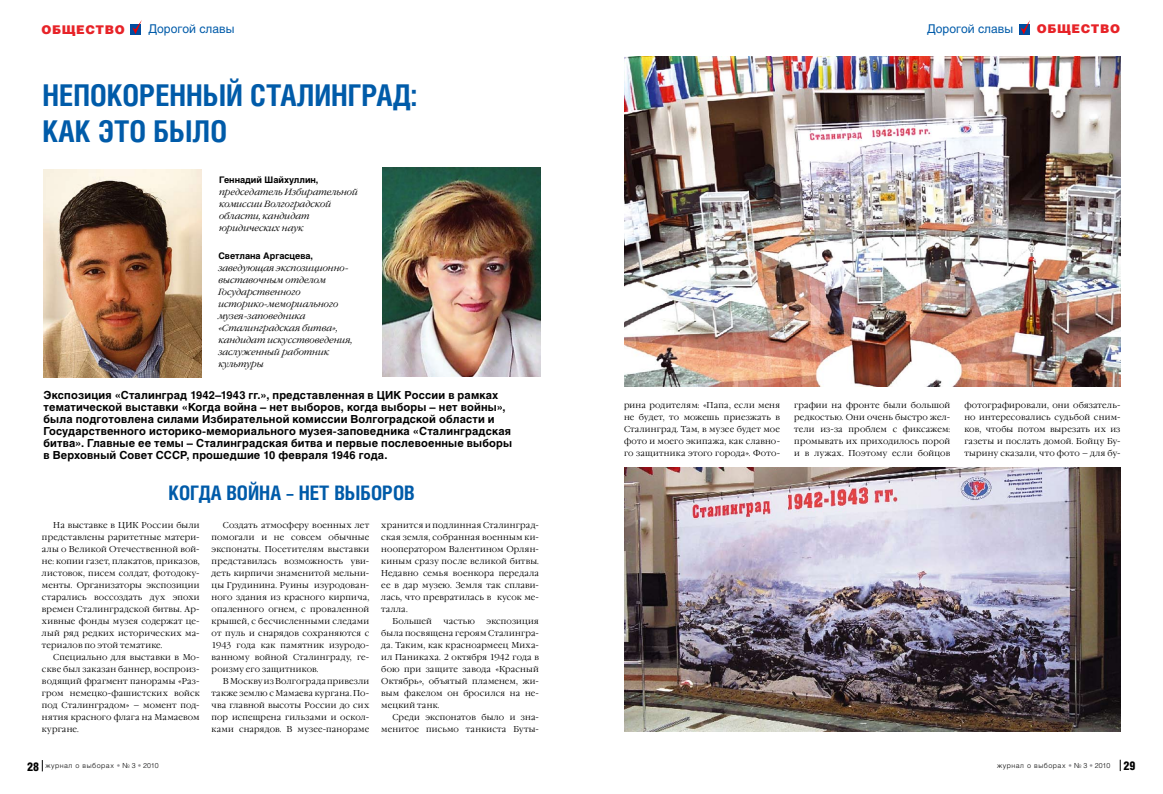
<style>
.page{position:relative;width:1163px;height:794px;background:#fff}
.page>*{position:absolute;margin:0;border:0;box-sizing:border-box;transform-origin:0 0}
.t1{font:700 30px/36px "Helios Cond";color:#005ba9}
.t2{font:700 20px "Helios Cond";color:#005ba9}
.t3{font:12px "Helios";color:#005ba9}
.t4{font:900 12px "Helios";color:#e72328}
.t5{font:900 12px "Helios Cond";color:#000}
.t6{font:700 11px/12px "Helios";letter-spacing:.015em;color:#000}
.t7{font:italic 300 9px/12px "Garamond C";color:#000}
.t8{font:300 8.5px/12px "Garamond C";letter-spacing:.025em;color:#000;text-align:justify}
.t9{font:300 7px "Helios";letter-spacing:.075em;color:#000}
.s1{font-family:"Helios";font-weight:700;font-style:normal}
.s2{font-family:"Helios Cond";font-weight:900;font-size:12px}
.s3{color:#97979b}
</style>
<div class="page">
<div style="left:130px;top:24px;width:11px;height:10px;background:#004d9f"></div>
<svg style="left:132px;top:20px;width:10px;height:14px"></svg>
<svg style="left:1119px;top:759px;width:1px;height:12px"></svg>
<div style="left:1018px;top:24px;width:11px;height:10px;background:#004d9f"></div>
<svg style="left:1020px;top:22px;width:9px;height:12px"></svg>
<img style="left:44px;top:169px;width:157px;height:208px">
<img style="left:383px;top:168px;width:157px;height:208px">
<img style="left:624px;top:57px;width:496px;height:329px">
<img style="left:624px;top:468px;width:496px;height:263px">
<p class="t4" style="left:42px;top:22px;width:46px">ОБЩЕСТВО</p>
<p class="t3" style="left:148px;top:22px;width:87px">Дорогой славы</p>
<p class="t1" style="left:43px;top:76px;width:376px">НЕПОКОРЕННЫЙ СТАЛИНГРАД:<br>КАК ЭТО БЫЛ О</p>
<p class="t7" style="left:219px;top:174px;width:140px"><span class="s1">Геннадий Шайхуллин, </span>председатель Избирательной комиссии Волгоградской области, кандидат юридических наук</p>
<p class="t7" style="left:218px;top:250px;width:135px"><span class="s1">Светлана Аргасцева, </span>заведующая экспозиционно&shy;выставочным отделом<br>Государственного историко-мемориального музея-заповедника «Сталинградская битва», кандидат искусствоведения, заслуженный работник культуры</p>
<p class="t6" style="left:44px;top:388px;width:470px">Экспозиция «Сталинград 1942–1943 гг.», представленная в ЦИК России в рамках тематической выставки «Когда война – нет выборов, когда выборы – нет войны», была подготовлена силами Избирательной комиссии Волгоградской области и Государственного историко-мемориального музея-заповедника «Сталинградская битва». Главные ее темы – Сталинградская битва и первые послевоенные выборы в Верховный Совет СССР, прошедшие 10 февраля 1946 года.</p>
<p class="t2" style="left:169px;top:481px;width:12px">Когда</p>
<p class="t2" style="left:226px;top:481px;width:12px">война</p>
<p class="t2" style="left:286px;top:481px;width:24px">– нет</p>
<p class="t2" style="left:334px;top:481px;width:70px">выборов</p>
<p class="t8" style="left:53px;top:519px;width:148px">На выставке в ЦИК России были</p>
<p class="t8" style="left:42px;top:531px;width:159px">представлены раритетные матери-</p>
<p class="t8" style="left:42px;top:543px;width:159px">алы о Великой Отечественной вой-</p>
<p class="t8" style="left:42px;top:555px;width:159px">не: копии газет, плакатов, приказов,</p>
<p class="t8" style="left:42px;top:567px;width:159px">листовок, писем солдат, фотодоку-</p>
<p class="t8" style="left:42px;top:579px;width:159px">менты. Организаторы экспозиции</p>
<p class="t8" style="left:42px;top:591px;width:159px">старались воссоздать дух эпохи</p>
<p class="t8" style="left:42px;top:603px;width:159px">времен Сталинградской битвы. Ар-</p>
<p class="t8" style="left:42px;top:615px;width:159px">хивные фонды музея содержат це-</p>
<p class="t8" style="left:42px;top:627px;width:159px">лый ряд редких исторических ма-</p>
<p class="t8" style="left:42px;top:639px;width:122px">териалов по этой тематике.</p>
<p class="t8" style="left:53px;top:651px;width:148px">Специально для выставки в Мо-</p>
<p class="t8" style="left:42px;top:663px;width:159px">скве был заказан баннер, воспроиз-</p>
<p class="t8" style="left:42px;top:675px;width:159px">водящий фрагмент панорамы «Раз-</p>
<p class="t8" style="left:42px;top:687px;width:159px">гром немецко-фашистских войск</p>
<p class="t8" style="left:42px;top:699px;width:159px">под Сталинградом» – момент под-</p>
<p class="t8" style="left:42px;top:711px;width:159px">нятия красного флага на Мамаевом</p>
<p class="t8" style="left:42px;top:723px;width:38px">кургане.</p>
<p class="t8" style="left:223px;top:519px;width:148px">Создать атмосферу военных лет</p>
<p class="t8" style="left:211px;top:531px;width:159px">помогали и не совсем обычные</p>
<p class="t8" style="left:211px;top:543px;width:159px">экспонаты. Посетителям выставки</p>
<p class="t8" style="left:211px;top:555px;width:159px">представилась возможность уви-</p>
<p class="t8" style="left:211px;top:567px;width:159px">деть кирпичи знаменитой мельни-</p>
<p class="t8" style="left:211px;top:579px;width:159px">цы Грудинина. Руины изуродован-</p>
<p class="t8" style="left:211px;top:591px;width:159px">ного здания из красного кирпича,</p>
<p class="t8" style="left:211px;top:603px;width:159px">опаленного огнем, с проваленной</p>
<p class="t8" style="left:211px;top:615px;width:159px">крышей, с бесчисленными следами</p>
<p class="t8" style="left:211px;top:627px;width:159px">от пуль и снарядов сохраняются с</p>
<p class="t8" style="left:211px;top:639px;width:159px">1943 года как памятник изуродо-</p>
<p class="t8" style="left:211px;top:651px;width:159px">ванному войной Сталинграду, ге-</p>
<p class="t8" style="left:211px;top:663px;width:108px">роизму его защитников.</p>
<p class="t8" style="left:223px;top:675px;width:148px">В Москву из Волгограда привезли</p>
<p class="t8" style="left:211px;top:687px;width:159px">также землю с Мамаева кургана. По-</p>
<p class="t8" style="left:211px;top:699px;width:159px">чва главной высоты России до сих</p>
<p class="t8" style="left:211px;top:711px;width:159px">пор испещрена гильзами и оскол-</p>
<p class="t8" style="left:211px;top:723px;width:159px">ками снарядов. В музее-панораме</p>
<p class="t8" style="left:381px;top:519px;width:159px">хранится и подлинная Сталинград-</p>
<p class="t8" style="left:381px;top:531px;width:159px">ская земля, собранная военным ки-</p>
<p class="t8" style="left:381px;top:543px;width:159px">нооператором Валентином Орлян-</p>
<p class="t8" style="left:381px;top:555px;width:159px">киным сразу после великой битвы.</p>
<p class="t8" style="left:381px;top:567px;width:159px">Недавно семья военкора передала</p>
<p class="t8" style="left:381px;top:579px;width:159px">ее в дар музею. Земля так сплави-</p>
<p class="t8" style="left:381px;top:591px;width:159px">лась, что превратилась в кусок ме-</p>
<p class="t8" style="left:381px;top:603px;width:28px">талла.</p>
<p class="t8" style="left:392px;top:615px;width:41px">Большей</p>
<p class="t8" style="left:443px;top:615px;width:33px">частью</p>
<p class="t8" style="left:486px;top:615px;width:54px">экспозиция</p>
<p class="t8" style="left:381px;top:627px;width:159px">была посвящена героям Сталингра-</p>
<p class="t8" style="left:381px;top:639px;width:159px">да. Таким, как красноармеец Миха-</p>
<p class="t8" style="left:381px;top:651px;width:159px">ил Паникаха. 2 октября 1942 года в</p>
<p class="t8" style="left:381px;top:663px;width:159px">бою при защите завода «Красный</p>
<p class="t8" style="left:381px;top:675px;width:159px">Октябрь», объятый пламенем, жи-</p>
<p class="t8" style="left:381px;top:687px;width:159px">вым факелом он бросился на не-</p>
<p class="t8" style="left:381px;top:700px;width:60px">мецкий танк.</p>
<p class="t8" style="left:392px;top:712px;width:148px">Среди экспонатов было и зна-</p>
<p class="t8" style="left:381px;top:724px;width:159px">менитое письмо танкиста Буты-</p>
<p class="t3" style="left:927px;top:21px;width:87px">Дорогой славы</p>
<p class="t4" style="left:1036px;top:21px;width:46px">ОБЩЕСТВО</p>
<p class="t8" style="left:624px;top:399px;width:157px">рина родителям: «Папа, если меня не будет, то можешь приезжать в Сталинград. Там, в музее будет мое фото и моего экипажа, как славно&shy;го защитника этого города». Фото-</p>
<p class="t8" style="left:794px;top:399px;width:157px">графии на фронте были большой редкостью. Они очень быстро жел&shy;тели из-за проблем с фиксажем: промывать их приходилось порой и в лужах. Поэтому если бойцов</p>
<p class="t8" style="left:964px;top:399px;width:157px">фотографировали, они обязатель&shy;но интересовались судьбой сним&shy;ков, чтобы потом вырезать их из газеты и послать домой. Бойцу Бу&shy;тырину сказали, что фото – для бу-</p>
<p class="t9" style="left:27px;top:762px;width:133px"><span class="s2">28</span> журнал о выборах <span class="s3">•</span> № 3 <span class="s3">•</span> 2010</p>
<p class="t5" style="left:1123px;top:759px;width:14px">29</p>
<p class="t9" style="left:996px;top:761px;width:115px">журнал о выборах <span class="s3">•</span> № 3 <span class="s3">•</span> 2010</p>
</div>
